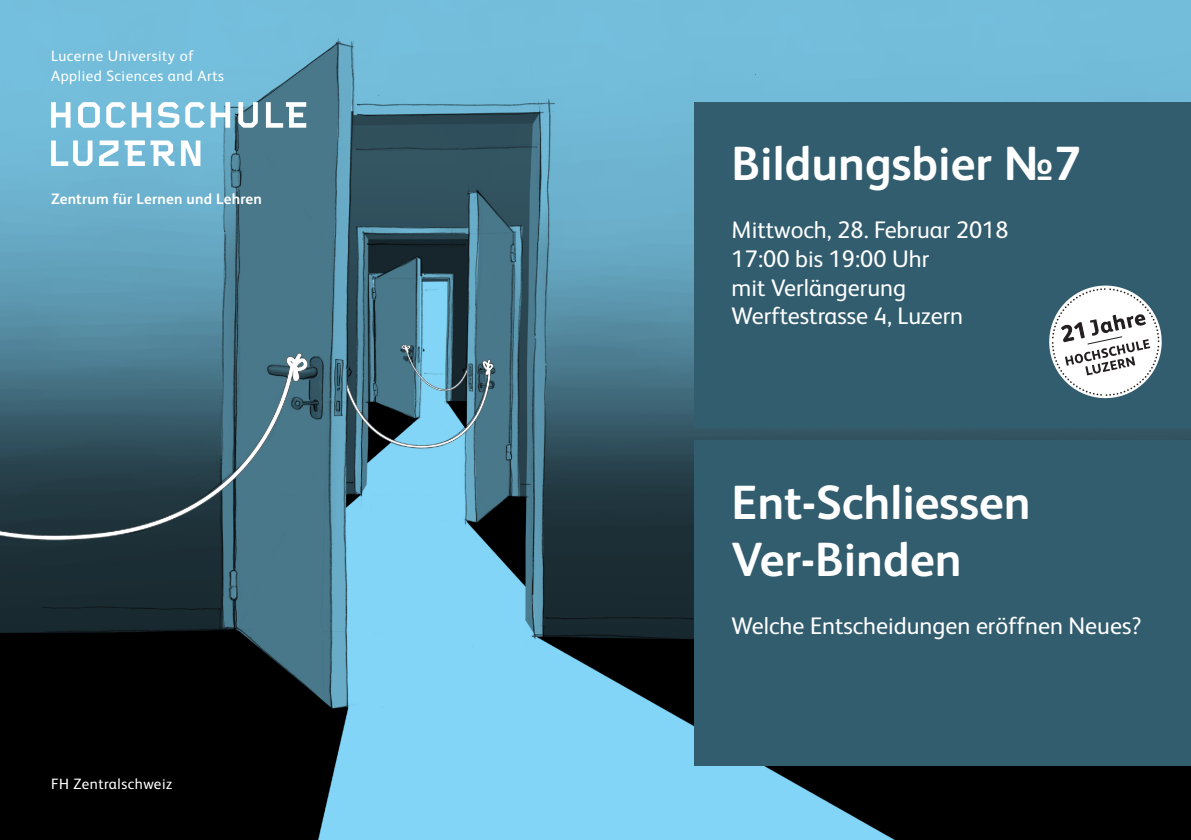
<style>
.page{position:relative;width:1191px;height:840px;background:#fff}
.page>*{position:absolute;margin:0;border:0;box-sizing:border-box;transform-origin:0 0}
.t1{font:700 48px "FS Albert";color:#fff}
.t2{font:24px "FS Albert";color:#fff}
.t3{font:15px "FS Albert";letter-spacing:.035em;color:#fff}
.t4{font:700 15px "FS Albert";letter-spacing:.015em;color:#fff}
</style>
<div class="page">
<img style="left:0;top:0;width:1191px;height:839px">
<div style="left:694px;top:102px;width:497px;height:325px;background:#325d6e"></div>
<div style="left:694px;top:440px;width:497px;height:325px;background:#325d6e"></div>
<svg style="left:51px;top:140px;width:41px;height:26px"></svg>
<svg style="left:181px;top:140px;width:19px;height:26px"></svg>
<svg style="left:99px;top:140px;width:19px;height:26px"></svg>
<svg style="left:125px;top:140px;width:49px;height:26px"></svg>
<svg style="left:51px;top:102px;width:19px;height:26px"></svg>
<svg style="left:78px;top:102px;width:22px;height:26px"></svg>
<svg style="left:106px;top:102px;width:20px;height:26px"></svg>
<svg style="left:132px;top:102px;width:19px;height:26px"></svg>
<svg style="left:185px;top:102px;width:20px;height:26px"></svg>
<svg style="left:211px;top:102px;width:19px;height:26px"></svg>
<svg style="left:238px;top:102px;width:20px;height:26px"></svg>
<svg style="left:158px;top:102px;width:21px;height:26px"></svg>
<svg style="left:266px;top:102px;width:40px;height:26px"></svg>
<svg style="left:1049px;top:285px;width:112px;height:113px"></svg>
<p class="t3" style="left:51px;top:46px;width:144px">Lucerne University of</p>
<p class="t3" style="left:51px;top:65px;width:174px">Applied Sciences and Arts</p>
<p class="t4" style="left:51px;top:189px;width:212px">Zentrum für Lernen und Lehren</p>
<p class="t3" style="left:51px;top:773px;width:123px">FH Zentralschweiz</p>
<p class="t1" style="left:731px;top:131px;width:351px">Bildungsbier №7</p>
<p class="t2" style="left:731px;top:214px;width:278px">Mittwoch, 28. Februar 2018</p>
<p class="t2" style="left:731px;top:242px;width:199px">17:00 bis 19:00 Uhr</p>
<p class="t2" style="left:731px;top:271px;width:176px">mit Verlängerung</p>
<p class="t2" style="left:731px;top:300px;width:233px">Werftestrasse 4, Luzern</p>
<p class="t1" style="left:731px;top:469px;width:301px">Ent-Schliessen</p>
<p class="t1" style="left:731px;top:527px;width:231px">Ver-Binden</p>
<p class="t2" style="left:731px;top:609px;width:411px">Welche Entscheidungen eröffnen Neues?</p>
</div>
